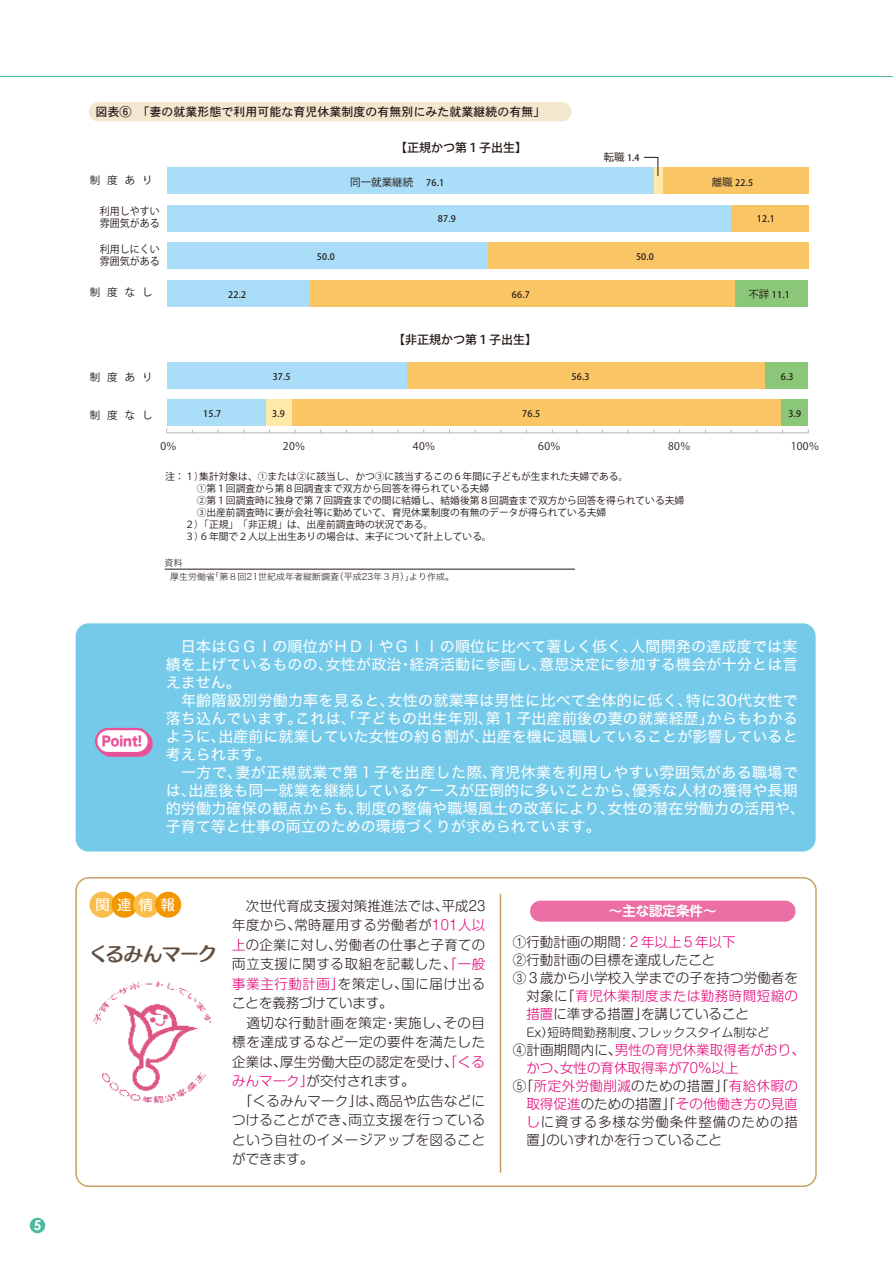
<style>
.page{position:relative;width:893px;height:1263px;background:#fff}
.page>*{position:absolute;margin:0;border:0;box-sizing:border-box;transform-origin:0 0}
.t1{font:19.5px "Humming Std B";letter-spacing:-.05em;color:#604d3f}
.t2{font:15px/18px "Hiragino Kaku W4 90 msp RKSJ H";letter-spacing:.015em;color:#fff}
.t3{font:14.25px "Humming Std D";color:#fff}
.t4{font:300 13.5px/19.5px "Shin M Go Pro";letter-spacing:.015em;color:#231916}
.t5{font:300 13.5px "Shin M Go Pro";letter-spacing:.005em;color:#e40077}
.t6{font:300 13.5px "Shin M Go Pro";letter-spacing:.03em;color:#e40077}
.t7{font:300 13.5px "Shin M Go Pro";letter-spacing:.035em;color:#e40077}
.t8{font:300 13.5px "Shin M Go Pro";letter-spacing:.06em;color:#231916}
.t9{font:700 13.5px "Shin M Go Pro De";color:#fff}
.t10{font:700 13.5px "Century Gothic";color:#fff}
.t11{font:13.2px "Hiragino Kaku W8 90 msp RKSJ H";color:#e85298;scale:.91 1}
.t12{font:12px "DFHS Gothic G W5 WIN RKSJ H";color:#231916}
.t13{font:500 12px "Koz Go Pro";color:#231916}
.t14{font:300 12px "Shin M Go Pro";color:#231916}
.t15{font:10.5px "Koz Go Pro";color:#231916}
.t16{font:10.5px/12px "Koz Go Pro";color:#231916;scale:.95 1}
.t17{font:9.75px "Koz Go Pro";color:#231916}
.t18{font:500 9px "Koz Go Pro";letter-spacing:.025em;color:#231916}
.t19{font:9px "Hiragino Kaku W2 90 msp RKSJ H";color:#231916}
.s1{font-weight:500;font-size:9px}
.s2{font-weight:400;font-size:10.5px}
.s3{color:#e40077}
.s4{color:#231916}
</style>
<div class="page">
<div style="left:30px;top:1218px;width:15px;height:15px;background:#4fbaa1;border-radius:50%"></div>
<img style="left:93px;top:981px;width:118px;height:123px">
<div style="left:75px;top:877px;width:742px;height:310px;border:2px solid #c9a063;border-radius:13px"></div>
<div style="left:90px;top:892px;width:25px;height:26px;background:#f9bd4b;border-radius:50%"></div>
<div style="left:111px;top:892px;width:26px;height:26px;background:#f39700;border-radius:50%"></div>
<div style="left:133px;top:892px;width:26px;height:26px;background:#f9bd4b;border-radius:50%"></div>
<div style="left:155px;top:892px;width:26px;height:26px;background:#f39700;border-radius:50%"></div>
<div style="left:530px;top:901px;width:265px;height:21px;background:#eb6ea5;border-radius:10px"></div>
<hr style="left:500px;top:894px;width:1px;height:279px;background:#c9a063">
<div style="left:76px;top:623px;width:740px;height:228px;background:#75caea;border-radius:13px"></div>
<svg style="left:95px;top:728px;width:58px;height:29px;background:#e7c6de"></svg>
<hr style="left:0;top:76px;width:893px;height:1px;background:#50baa1">
<div style="left:89px;top:102px;width:482px;height:20px;background:#f4e7d0;border-radius:10px"></div>
<div style="left:653px;top:168px;width:10px;height:26px;background:#ffe9a9"></div>
<div style="left:663px;top:168px;width:145px;height:26px;background:#fac665"></div>
<div style="left:167px;top:168px;width:487px;height:26px;background:#aaddf8"></div>
<div style="left:730px;top:205px;width:78px;height:26px;background:#fac665"></div>
<div style="left:167px;top:205px;width:564px;height:26px;background:#aaddf8"></div>
<div style="left:487px;top:243px;width:321px;height:26px;background:#fac665"></div>
<div style="left:167px;top:243px;width:321px;height:26px;background:#aaddf8"></div>
<div style="left:309px;top:280px;width:426px;height:26px;background:#fac665"></div>
<div style="left:735px;top:280px;width:73px;height:26px;background:#8bc778"></div>
<div style="left:167px;top:280px;width:143px;height:26px;background:#aaddf8"></div>
<div style="left:406px;top:363px;width:359px;height:26px;background:#fac665"></div>
<div style="left:765px;top:363px;width:43px;height:26px;background:#8bc778"></div>
<div style="left:167px;top:363px;width:240px;height:26px;background:#aaddf8"></div>
<div style="left:292px;top:400px;width:489px;height:26px;background:#fac665"></div>
<div style="left:781px;top:400px;width:27px;height:26px;background:#8bc778"></div>
<div style="left:167px;top:400px;width:100px;height:26px;background:#aaddf8"></div>
<div style="left:267px;top:400px;width:25px;height:26px;background:#ffe9a9"></div>
<hr style="left:165px;top:569px;width:410px;height:1px;background:#231916">
<svg style="left:166px;top:428px;width:643px;height:6px"></svg>
<svg style="left:643px;top:157px;width:15px;height:19px"></svg>
<p class="t10" style="left:34px;top:1215px;width:9px">5</p>
<p class="t12" style="left:96px;top:105px;width:451px">図表⑥　「妻の就業形態で利用可能な育児休業制度の有無別にみた就業継続の有無」</p>
<p class="t15" style="left:90px;top:173px;width:64px">制度あり</p>
<p class="t16" style="left:100px;top:206px;width:65px">利用しやすい雰囲気がある</p>
<p class="t16" style="left:100px;top:243px;width:65px">利用しにくい雰囲気がある</p>
<p class="t15" style="left:90px;top:285px;width:64px">制度なし</p>
<p class="t18" style="left:228px;top:289px;width:19px">22.2</p>
<p class="t15" style="left:90px;top:370px;width:64px">制度あり</p>
<p class="t15" style="left:90px;top:409px;width:64px">制度なし</p>
<p class="t18" style="left:203px;top:408px;width:19px">15.7</p>
<p class="t13" style="left:395px;top:140px;width:133px">【正規かつ第１子出生】</p>
<p class="t15" style="left:350px;top:176px;width:95px">同一就業継続　 <span class="s1">76.1</span></p>
<p class="t18" style="left:317px;top:251px;width:19px">50.0</p>
<p class="t18" style="left:438px;top:213px;width:19px">87.9</p>
<p class="t18" style="left:512px;top:289px;width:19px">66.7</p>
<p class="t13" style="left:393px;top:332px;width:145px">【非正規かつ第１子出生】</p>
<p class="t18" style="left:273px;top:371px;width:19px">37.5</p>
<p class="t18" style="left:272px;top:408px;width:14px">3.9</p>
<p class="t18" style="left:522px;top:408px;width:19px">76.5</p>
<p class="t18" style="left:604px;top:152px;width:37px"><span class="s2">転職</span> 1.4</p>
<p class="t18" style="left:636px;top:251px;width:19px">50.0</p>
<p class="t18" style="left:572px;top:371px;width:19px">56.3</p>
<p class="t18" style="left:712px;top:177px;width:43px"><span class="s2">離職</span> 22.5</p>
<p class="t18" style="left:757px;top:213px;width:19px">12.1</p>
<p class="t18" style="left:748px;top:289px;width:43px"><span class="s2">不詳</span> 11.1</p>
<p class="t18" style="left:781px;top:371px;width:14px">6.3</p>
<p class="t18" style="left:788px;top:408px;width:14px">3.9</p>
<p class="t15" style="left:160px;top:439px;width:18px">0％</p>
<p class="t15" style="left:283px;top:439px;width:24px">20％</p>
<p class="t15" style="left:413px;top:439px;width:24px">40％</p>
<p class="t15" style="left:538px;top:439px;width:24px">60％</p>
<p class="t15" style="left:668px;top:439px;width:24px">80％</p>
<p class="t15" style="left:791px;top:439px;width:30px">100％</p>
<p class="t11" style="left:102px;top:734px;width:46px">Point!</p>
<p class="t17" style="left:165px;top:470px;width:464px">注：１）集計対象は、①または②に該当し、かつ③に該当するこの６年間に子どもが生まれた夫婦である。</p>
<p class="t17" style="left:197px;top:482px;width:294px">①第１回調査から第８回調査まで双方から回答を得られている夫婦</p>
<p class="t17" style="left:197px;top:494px;width:489px">②第１回調査時に独身で第７回調査までの間に結婚し、結婚後第８回調査まで双方から回答を得られている夫婦</p>
<p class="t17" style="left:197px;top:506px;width:411px">③出産前調査時に妻が会社等に勤めていて、育児休業制度の有無のデータが得られている夫婦</p>
<p class="t17" style="left:165px;top:518px;width:269px">　　２）「正規」「非正規」は、出産前調査時の状況である。</p>
<p class="t17" style="left:165px;top:530px;width:328px">　　３）６年間で２人以上出生ありの場合は、末子について計上している。</p>
<p class="t19" style="left:170px;top:572px;width:286px">厚生労働省「第８回21世紀成年者縦断調査（平成23年３月）」より作成。</p>
<p class="t19" style="left:165px;top:558px;width:19px">資料</p>
<p class="t2" style="left:166px;top:638px;width:641px">　日本はＧＧＩの順位がＨＤＩやＧＩＩの順位に比べて著しく低く、人間開発の達成度では実績を上げているものの、女性が政治・経済活動に参画し、意思決定に参加する機会が十分とは言えません。<br>　年齢階級別労働力率を見ると、女性の就業率は男性に比べて全体的に低く、特に30代女性で落ち込んでいます。これは、「子どもの出生年別、第１子出産前後の妻の就業経歴」からもわかるように、出産前に就業していた女性の約６割が、出産を機に退職していることが影響していると考えられます。<br>　一方で、妻が正規就業で第１子を出産した際、育児休業を利用しやすい雰囲気がある職場では、出産後も同一就業を継続しているケースが圧倒的に多いことから、優秀な人材の獲得や長期的労働力確保の観点からも、制度の整備や職場風土の改革により、女性の潜在労働力の活用や、子育て等と仕事の両立のための環境づくりが求められています。</p>
<p class="t3" style="left:95px;top:894px;width:81px">関 連 情 報</p>
<h1 class="t1" style="left:89px;top:939px;width:130px">くるみんマーク</h1>
<p class="t4" style="left:232px;top:894px;width:254px;text-indent:14px">次世代育成支援対策推進法では、平成23年度から、常時雇用する労働者が<span class="s3">101人以上</span>の企業に対し、労働者の仕事と子育ての両立支援に関する取組を記載した、<span class="s3">「一般事業主行動計画」</span>を策定し、国に届け出ることを義務づけています。<br>　適切な行動計画を策定・実施し、その目標を達成するなど一定の要件を満たした企業は、厚生労働大臣の認定を受け、<span class="s3">「くるみんマーク」</span>が交付されます。<br>　「くるみんマーク」は、商品や広告などにつけることができ、両立支援を行っているという自社のイメージアップを図ることができます。</p>
<p class="t9" style="left:609px;top:900px;width:109px">～主な認定条件～</p>
<p class="t4" style="left:513px;top:930px;width:224px">①行動計画の期間：<span class="s3">２年以上５年以下</span></p>
<p class="t4" style="left:513px;top:948px;width:204px">②行動計画の目標を達成したこと</p>
<p class="t4" style="left:513px;top:966px;width:287px">③３歳から小学校入学までの子を持つ労働者を</p>
<p class="t7" style="left:526px;top:985px;width:273px"><span class="s4">対象に「</span>育児休業制度または勤務時間短縮の</p>
<p class="t4" style="left:526px;top:1002px;width:224px"><span class="s3">措置</span>に準ずる措置」を講じていること</p>
<p class="t14" style="left:526px;top:1023px;width:245px">Ex）短時間勤務制度、フレックスタイム制など</p>
<p class="t5" style="left:513px;top:1039px;width:293px"><span class="s4">④計画期間内に、</span>男性の育児休業取得者がおり、</p>
<p class="t5" style="left:526px;top:1057px;width:214px">かつ、女性の育休取得率が70％以上</p>
<p class="t6" style="left:513px;top:1075px;width:287px"><span class="s4">⑤「</span>所定外労働削減<span class="s4">のための措置」「</span>有給休暇の</p>
<p class="t5" style="left:526px;top:1093px;width:273px">取得促進<span class="s4">のための措置」「</span>その他働き方の見直</p>
<p class="t8" style="left:526px;top:1111px;width:273px"><span class="s3">し</span>に資する多様な労働条件整備のための措</p>
<p class="t4" style="left:526px;top:1128px;width:197px">置」のいずれかを行っていること</p>
</div>
